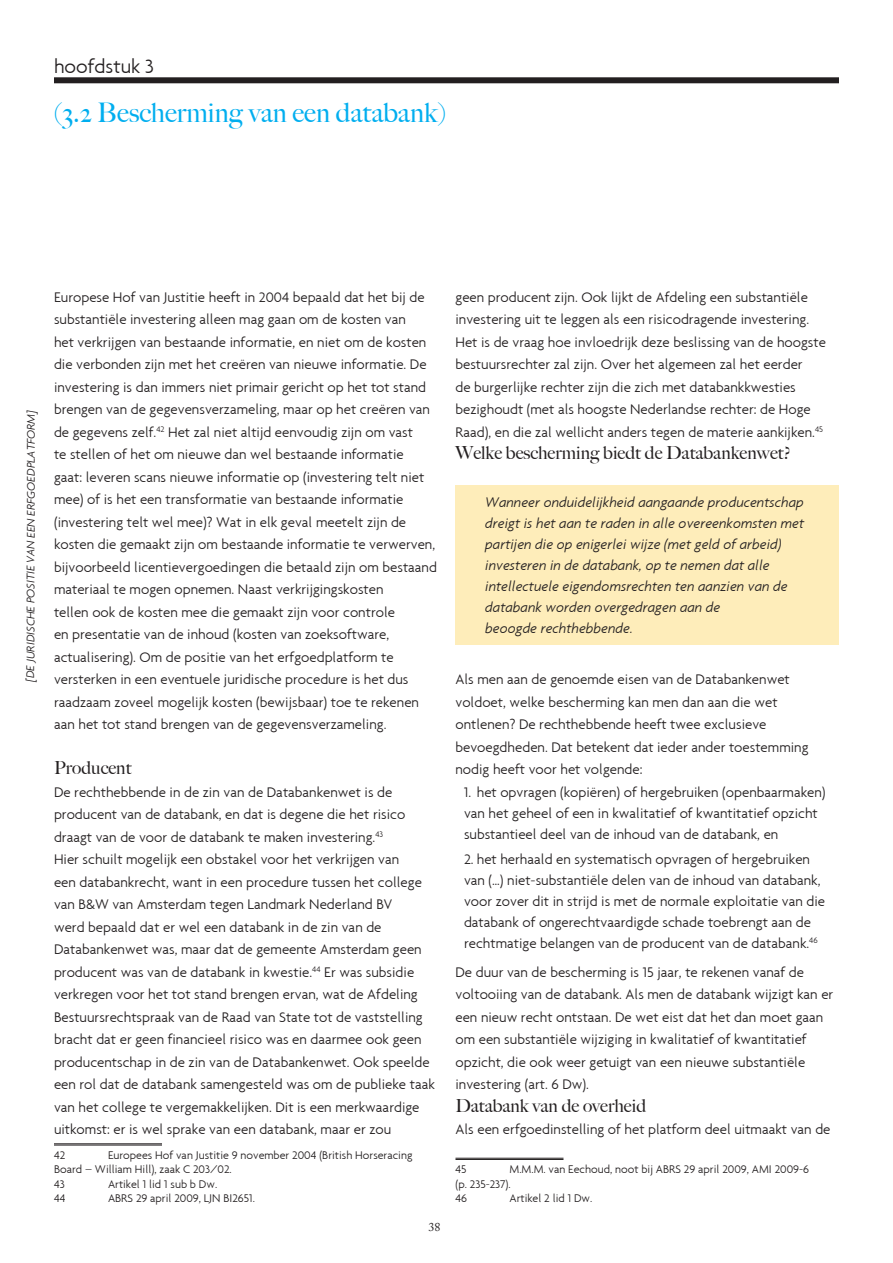
<style>
.page{position:relative;width:893px;height:1263px;background:#fff}
.page>*{position:absolute;margin:0;border:0;box-sizing:border-box;transform-origin:0 0}
.t1{font:500 27px "Big Caslon";color:#00aeef}
.t2{font:300 21px "Agenda";color:#231f20}
.t3{font:500 18px "Big Caslon";color:#231f20}
.t4{font:300 15px/22.5px "Agenda";color:#231f20}
.t5{font:italic 300 15px/21px "Agenda";color:#231f20}
.t6{font:300 12px/14.4px "Agenda";color:#231f20}
.t7{font:italic 300 12px "Agenda";letter-spacing:.105em;color:#231f20}
.t8{font:12px "Adobe Caslon Pro";color:#231f20}
</style>
<div class="page">
<hr style="left:455px;top:1158px;width:108px;height:1px;background:#231f20">
<hr style="left:455px;top:1159px;width:108px;height:1px;background:#231f20">
<hr style="left:54px;top:1143px;width:108px;height:1px;background:#231f20">
<hr style="left:54px;top:1145px;width:108px;height:1px;background:#231f20">
<div style="left:455px;top:485px;width:384px;height:160px;background:#feedba"></div>
<div style="left:54px;top:77px;width:785px;height:6px;background:#231f20"></div>
<h2 class="t2" style="left:54px;top:54px;width:101px">hoofdstuk 3</h2>
<h1 class="t1" style="left:54px;top:96px;width:393px">(3.2 Bescherming van een databank)</h1>
<p class="t7" style="left:24px;top:682px;width:274px;rotate:-90deg">[De juridische positie van een erfgoedplatform]</p>
<p class="t4" style="left:54px;top:285px;width:384px">Europese Hof van Justitie heeft in 2004 bepaald dat het bij de substantiële investering alleen mag gaan om de kosten van<br>het verkrijgen van bestaande informatie, en niet om de kosten die verbonden zijn met het creëren van nieuwe informatie. De investering is dan immers niet primair gericht op het tot stand brengen van de gegevensverzameling, maar op het creëren van de gegevens zelf.<sup>42</sup> Het zal niet altijd eenvoudig zijn om vast<br>te stellen of het om nieuwe dan wel bestaande informatie<br>gaat: leveren scans nieuwe informatie op (investering telt niet mee) of is het een transformatie van bestaande informatie (investering telt wel mee)? Wat in elk geval meetelt zijn de kosten die gemaakt zijn om bestaande informatie te verwerven, bijvoorbeeld licentievergoedingen die betaald zijn om bestaand materiaal te mogen opnemen. Naast verkrijgingskosten<br>tellen ook de kosten mee die gemaakt zijn voor controle<br>en presentatie van de inhoud (kosten van zoeksoftware, actualisering). Om de positie van het erfgoedplatform te versterken in een eventuele juridische procedure is het dus raadzaam zoveel mogelijk kosten (bewijsbaar) toe te rekenen aan het tot stand brengen van de gegevensverzameling.</p>
<p class="t3" style="left:54px;top:757px;width:79px">Producent</p>
<p class="t4" style="left:54px;top:780px;width:382px">De rechthebbende in de zin van de Databankenwet is de producent van de databank, en dat is degene die het risico draagt van de voor de databank te maken investering.<sup>43<br></sup>Hier schuilt mogelijk een obstakel voor het verkrijgen van<br>een databankrecht, want in een procedure tussen het college van B&amp;W van Amsterdam tegen Landmark Nederland BV<br>werd bepaald dat er wel een databank in de zin van de Databankenwet was, maar dat de gemeente Amsterdam geen producent was van de databank in kwestie.<sup>44</sup> Er was subsidie verkregen voor het tot stand brengen ervan, wat de Afdeling Bestuursrechtspraak van de Raad van State tot de vaststelling bracht dat er geen financieel risico was en daarmee ook geen producentschap in de zin van de Databankenwet. Ook speelde een rol dat de databank samengesteld was om de publieke taak van het college te vergemakkelijken. Dit is een merkwaardige uitkomst: er is wel sprake van een databank, maar er zou</p>
<p class="t6" style="left:54px;top:1147px;width:13px">42</p>
<p class="t6" style="left:54px;top:1147px;width:360px;text-indent:54px">Europees Hof van Justitie 9 november 2004 (British Horseracing<br>Board – William Hill), zaak C 203/02.<br>43</p>
<p class="t6" style="left:108px;top:1176px;width:111px">Artikel 1 lid 1 sub b Dw.</p>
<p class="t6" style="left:54px;top:1191px;width:13px">44</p>
<p class="t6" style="left:108px;top:1191px;width:148px">ABRS 29 april 2009, LJN BI2651.</p>
<p class="t8" style="left:428px;top:1220px;width:13px">38</p>
<p class="t4" style="left:455px;top:285px;width:372px">geen producent zijn. Ook lijkt de Afdeling een substantiële investering uit te leggen als een risicodragende investering.<br>Het is de vraag hoe invloedrijk deze beslissing van de hoogste bestuursrechter zal zijn. Over het algemeen zal het eerder<br>de burgerlijke rechter zijn die zich met databankkwesties bezighoudt (met als hoogste Nederlandse rechter: de Hoge Raad), en die zal wellicht anders tegen de materie aankijken.<sup>45</sup></p>
<p class="t3" style="left:455px;top:442px;width:337px">Welke bescherming biedt de Databankenwet?</p>
<p class="t5" style="left:485px;top:492px;width:320px">Wanneer onduidelijkheid aangaande producentschap dreigt is het aan te raden in alle overeenkomsten met partijen die op enigerlei wijze (met geld of arbeid) investeren in de databank, op te nemen dat alle intellectuele eigendomsrechten ten aanzien van de databank worden overgedragen aan de<br>beoogde rechthebbende.</p>
<p class="t4" style="left:455px;top:668px;width:355px">Als men aan de genoemde eisen van de Databankenwet voldoet, welke bescherming kan men dan aan die wet ontlenen? De rechthebbende heeft twee exclusieve bevoegdheden. Dat betekent dat ieder ander toestemming nodig heeft voor het volgende:</p>
<p class="t4" style="left:464px;top:781px;width:363px;line-height:21px">1. het opvragen (kopiëren) of hergebruiken (openbaarmaken) van het geheel of een in kwalitatief of kwantitatief opzicht substantieel deel van de inhoud van de databank, en</p>
<p class="t4" style="left:464px;top:848px;width:363px;line-height:21px">2. het herhaald en systematisch opvragen of hergebruiken van (…) niet-substantiële delen van de inhoud van databank, voor zover dit in strijd is met de normale exploitatie van die databank of ongerechtvaardigde schade toebrengt aan de rechtmatige belangen van de producent van de databank.<sup>46</sup></p>
<p class="t4" style="left:455px;top:960px;width:379px">De duur van de bescherming is 15 jaar, te rekenen vanaf de voltooiing van de databank. Als men de databank wijzigt kan er een nieuw recht ontstaan. De wet eist dat het dan moet gaan om een substantiële wijziging in kwalitatief of kwantitatief opzicht, die ook weer getuigt van een nieuwe substantiële investering (art. 6 Dw).</p>
<p class="t3" style="left:455px;top:1095px;width:192px">Databank van de overheid</p>
<p class="t4" style="left:455px;top:1118px;width:377px">Als een erfgoedinstelling of het platform deel uitmaakt van de</p>
<p class="t6" style="left:455px;top:1162px;width:13px">45</p>
<p class="t6" style="left:455px;top:1162px;width:355px;text-indent:54px">M.M.M. van Eechoud, noot bij ABRS 29 april 2009, AMI 2009-6 (p. 235-237).<br>46</p>
<p class="t6" style="left:509px;top:1191px;width:84px">Artikel 2 lid 1 Dw.</p>
</div>
